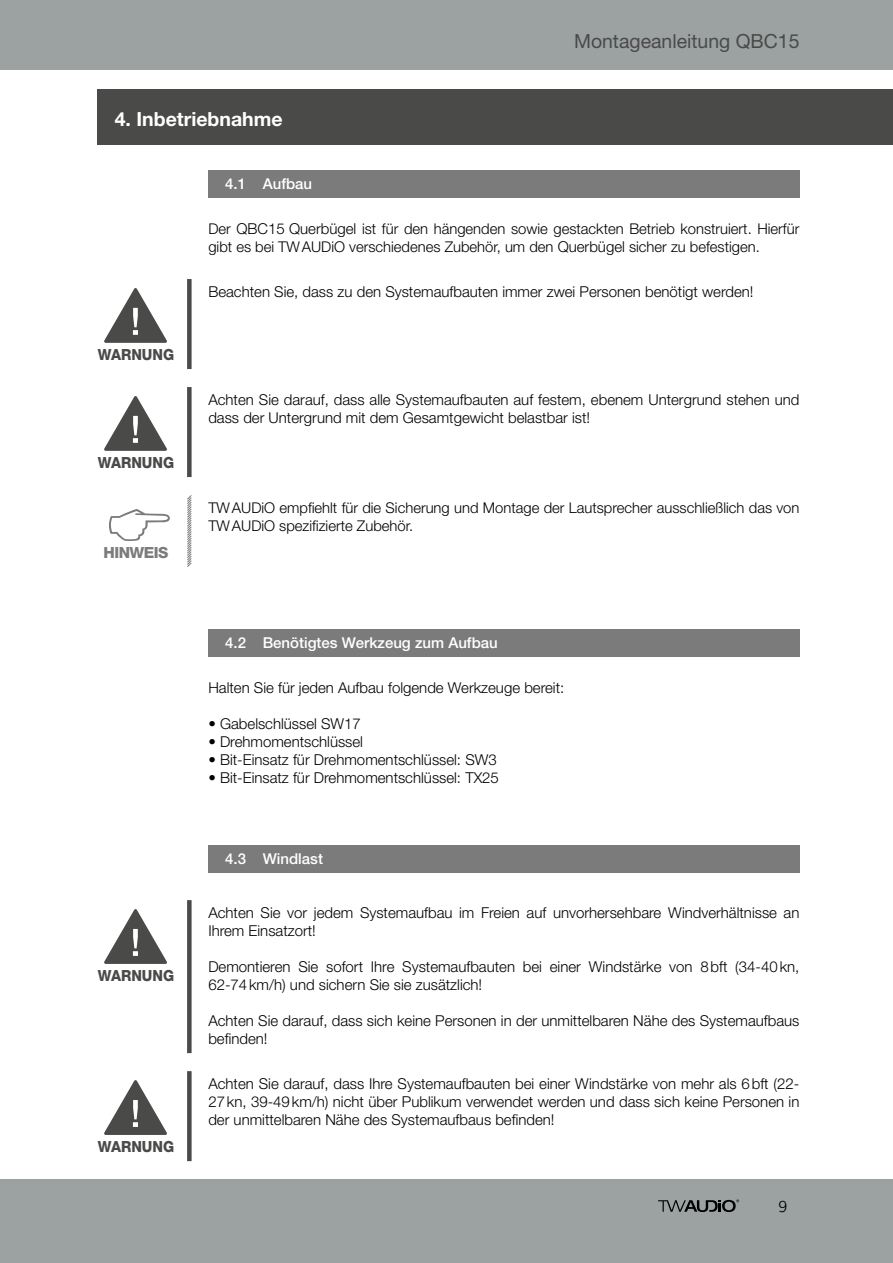
<style>
.page{position:relative;width:893px;height:1263px;background:#fff}
.page>*{position:absolute;margin:0;border:0;box-sizing:border-box;transform-origin:0 0}
.t1{font:19.5px "Helvetica Neue LT Std";color:#4a4a49}
.t2{font:700 19.5px "Helvetica Neue LT Std";color:#fff}
.t3{font:300 16.5px "Lexia";color:#000}
.t4{font:800 15.3px "Helvetica Neue LT Std";color:#4a4a49;scale:.93 1}
.t5{font:800 15.3px "Helvetica Neue LT Std";letter-spacing:-.035em;color:#7c7b7b}
.t6{font:300 15px/18px "Helvetica Neue LT Std";color:#000}
.t7{font:500 15px "Helvetica Neue LT Std";color:#fff}
.t8{font:300 14.85px/18px "Helvetica Neue LT Std";color:#000}
.s1{font-size:15px}
</style>
<div class="page">
<div style="left:0;top:0;width:893px;height:69px;background:#9ca1a2"></div>
<div style="left:0;top:1179px;width:893px;height:84px;background:#9ca1a2"></div>
<svg style="left:658px;top:1199px;width:81px;height:13px"></svg>
<div style="left:208px;top:170px;width:591px;height:28px;background:#7c7b7b"></div>
<svg style="left:109px;top:509px;width:61px;height:32px"></svg>
<svg style="left:187px;top:495px;width:5px;height:72px"></svg>
<div style="left:98px;top:89px;width:795px;height:55px;background:#4a4a49"></div>
<div style="left:208px;top:845px;width:591px;height:28px;background:#7c7b7b"></div>
<div style="left:187px;top:900px;width:5px;height:153px;background:#4a4a49"></div>
<svg style="left:104px;top:909px;width:63px;height:55px"></svg>
<div style="left:187px;top:1071px;width:5px;height:90px;background:#4a4a49"></div>
<svg style="left:104px;top:1080px;width:63px;height:55px"></svg>
<div style="left:208px;top:629px;width:591px;height:28px;background:#7c7b7b"></div>
<div style="left:187px;top:387px;width:5px;height:90px;background:#4a4a49"></div>
<svg style="left:104px;top:396px;width:63px;height:55px"></svg>
<div style="left:187px;top:279px;width:5px;height:90px;background:#4a4a49"></div>
<svg style="left:104px;top:288px;width:63px;height:55px"></svg>
<h1 class="t2" style="left:115px;top:107px;width:169px">4. Inbetriebnahme</h1>
<h1 class="t1" style="left:574px;top:29px;width:227px">Montageanleitung QBC15</h1>
<p class="t7" style="left:225px;top:175px;width:88px">4.1 Aufbau</p>
<p class="t8" style="left:208px;top:219px;width:593px">Der <span class="s1">QBC15 Querbügel</span> ist für den hängenden sowie gestackten Betrieb konstruiert. Hierfür gibt es bei TWAUDiO verschiedenes Zubehör, um den <span class="s1">Querbügel</span> sicher zu befestigen.</p>
<p class="t4" style="left:98px;top:345px;width:84px">WARNUNG</p>
<p class="t4" style="left:98px;top:453px;width:84px">WARNUNG</p>
<p class="t5" style="left:104px;top:543px;width:66px">HINWEIS</p>
<p class="t4" style="left:98px;top:966px;width:84px">WARNUNG</p>
<p class="t4" style="left:98px;top:1137px;width:84px">WARNUNG</p>
<p class="t6" style="left:208px;top:282px;width:547px">Beachten Sie, dass zu den Systemaufbauten immer zwei Personen benötigt werden!</p>
<p class="t6" style="left:208px;top:390px;width:593px">Achten Sie darauf, dass alle Systemaufbauten auf festem, ebenem Untergrund stehen und dass der Untergrund mit dem Gesamtgewicht belastbar ist!</p>
<p class="t8" style="left:208px;top:498px;width:593px">TWAUDiO empfiehlt für die Sicherung und Montage der Lautsprecher ausschließlich das von<br>TWAUDiO spezifizierte Zubehör.</p>
<p class="t7" style="left:225px;top:634px;width:274px">4.2 Benötigtes Werkzeug zum Aufbau</p>
<p class="t6" style="left:208px;top:678px;width:357px">Halten Sie für jeden Aufbau folgende Werkzeuge bereit:</p>
<p class="t6" style="left:208px;top:714px;width:154px">• Gabelschlüssel SW17</p>
<p class="t6" style="left:208px;top:732px;width:156px">• Drehmomentschlüssel</p>
<p class="t6" style="left:208px;top:750px;width:290px">• Bit-Einsatz für Drehmomentschlüssel: SW3</p>
<p class="t6" style="left:208px;top:768px;width:292px">• Bit-Einsatz für Drehmomentschlüssel: TX25</p>
<p class="t7" style="left:225px;top:850px;width:99px">4.3 Windlast</p>
<p class="t6" style="left:208px;top:903px;width:593px">Achten Sie vor jedem Systemaufbau im Freien auf unvorhersehbare Windverhältnisse an<br>Ihrem Einsatzort!</p>
<p class="t6" style="left:208px;top:957px;width:593px">Demontieren Sie sofort Ihre Systemaufbauten bei einer Windstärke von 8bft (34-40kn,<br>62-74km/h) und sichern Sie sie zusätzlich!</p>
<p class="t6" style="left:208px;top:1011px;width:593px">Achten Sie darauf, dass sich keine Personen in der unmittelbaren Nähe des Systemaufbaus befinden!</p>
<p class="t6" style="left:208px;top:1074px;width:593px;text-align:justify">Achten Sie darauf, dass Ihre Systemaufbauten bei einer Windstärke von mehr als 6bft (22- 27kn, 39-49km/h) nicht über Publikum verwendet werden und dass sich keine Personen in der unmittelbaren Nähe des Systemaufbaus befinden!</p>
<p class="t3" style="left:778px;top:1195px;width:10px">9</p>
</div>
